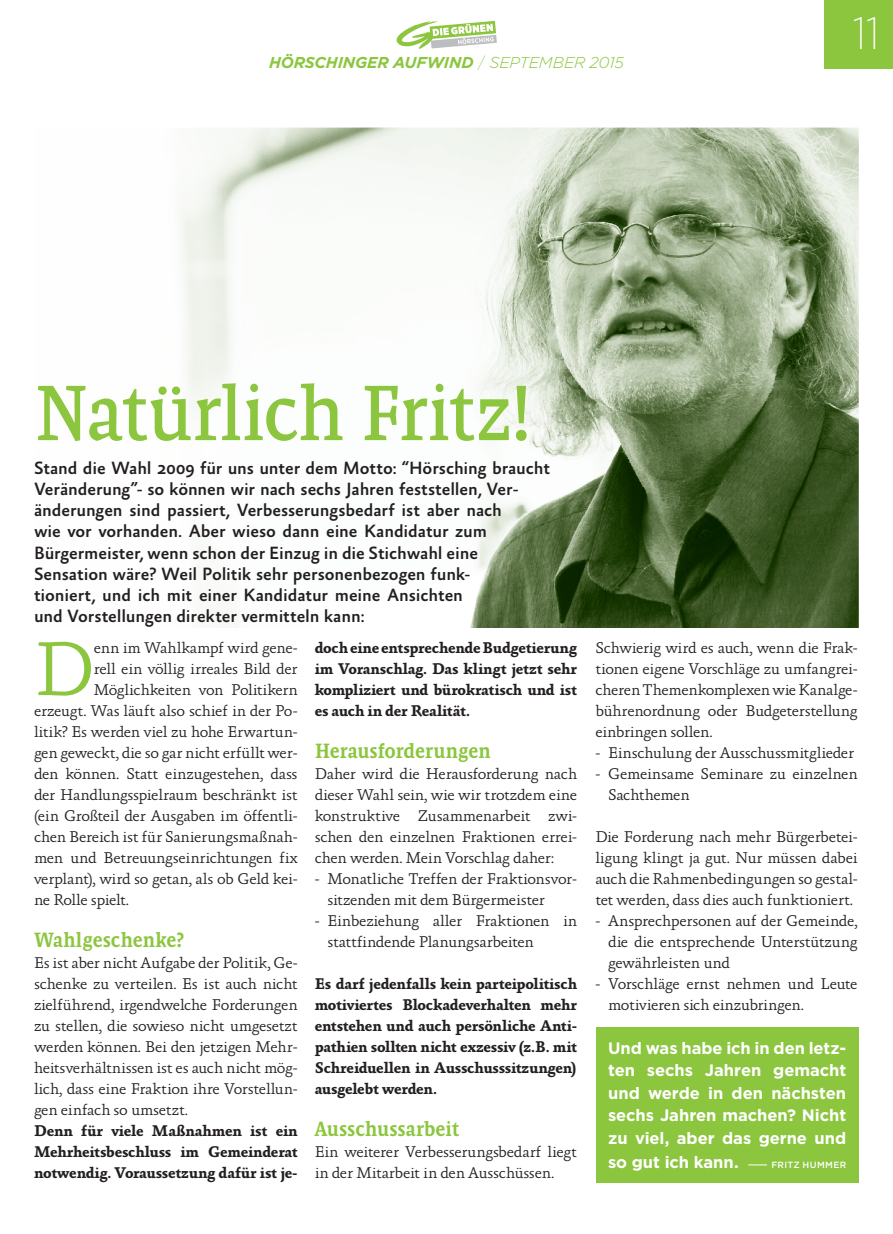
<style>
.page{position:relative;width:893px;height:1234px;background:#fff}
.page>*{position:absolute;margin:0;border:0;box-sizing:border-box;transform-origin:0 0}
.t1{font:79.5px "Absara Head OT";letter-spacing:-.02em;color:#8bc63e}
.t2{font:300 77.4px "Absara";color:#8bc63e}
.t3{font:200 45px "Gotham";color:#fff}
.t4{font:500 21px "Absara Head OT";letter-spacing:-.005em;color:#8bc63e}
.t5{font:500 18px/21px "Absara Sans";letter-spacing:-.005em;color:#231f20}
.t6{font:700 16.5px/22.5px "Gotham";letter-spacing:-.005em;color:#fff;text-align:justify}
.t7{font:300 15.75px/21px "Absara";letter-spacing:-.02em;color:#231f20;text-align:justify}
.t8{font:700 15.75px/21px "Absara TF";letter-spacing:-.015em;color:#231f20;text-align:justify}
.t9{font:italic 700 15.75px "Gotham";letter-spacing:-.01em;color:#8bc63e}
.t10{font:500 9px "Gotham";letter-spacing:.04em;color:#fff}
.s1{font-weight:200;font-style:normal}
.s2{font-weight:300}
</style>
<div class="page">
<img style="left:180px;top:128px;width:678px;height:499px">
<div style="left:596px;top:1026px;width:262px;height:155px;background:#8bc63e"></div>
<svg style="left:748px;top:1164px;width:19px;height:1px"></svg>
<svg style="left:396px;top:21px;width:101px;height:28px"></svg>
<div style="left:825px;top:0;width:68px;height:68px;background:#8bc63e"></div>
<p class="t9" style="left:269px;top:53px;width:356px">HÖRSCHINGER AUFWIND <span class="s1">/</span> <span class="s2">SEPTEMBER 2015</span></p>
<h3 class="t3" style="left:852px;top:9px;width:29px">11</h3>
<h1 class="t1" style="left:34px;top:365px;width:499px">Natürlich Fritz!</h1>
<p class="t5" style="left:34px;top:458px;width:518px">Stand die Wahl 2009 für uns unter dem Motto: “Hörsching braucht Veränderung”- so können wir nach sechs Jahren feststellen, Ver&shy;änderungen sind passiert, Verbesserungsbedarf ist aber nach<br>wie vor vorhanden. Aber wieso dann eine Kandidatur zum Bürgermeister, wenn schon der Einzug in die Stichwahl eine Sensation wäre? Weil Politik sehr personenbezogen funk-<br>tioniert, und ich mit einer Kandidatur meine Ansichten<br>und Vorstellungen direkter vermitteln kann:</p>
<h2 class="t2" style="left:34px;top:624px;width:63px">D</h2>
<p class="t7" style="left:94px;top:637px;width:205px">enn im Wahlkampf wird gene-</p>
<p class="t8" style="left:315px;top:637px;width:264px">doch eine entsprechende Budgetierung im Voranschlag. Das klingt jetzt sehr kompliziert und bürokratisch und ist es auch in der Realität.</p>
<h3 class="t4" style="left:315px;top:738px;width:178px">Herausforderungen</h3>
<p class="t7" style="left:315px;top:763px;width:264px">Daher wird die Herausforderung nach dieser Wahl sein, wie wir trotzdem eine konstruktive Zusammenarbeit zwi&shy;schen den einzelnen Fraktionen errei&shy;chen werden. Mein Vorschlag daher:</p>
<p class="t7" style="left:327px;top:868px;width:251px;text-indent:-13px">- Monatliche Treffen der Fraktionsvor&shy;sitzenden mit dem Bürgermeister</p>
<p class="t7" style="left:327px;top:910px;width:251px;text-indent:-13px">- Einbeziehung aller Fraktionen in stattfindende Planungsarbeiten</p>
<p class="t8" style="left:315px;top:973px;width:264px">Es darf jedenfalls kein parteipolitisch motiviertes Blockadeverhalten mehr entstehen und auch persönliche Anti&shy;pathien sollten nicht exzessiv (z.B. mit Schreiduellen in Ausschusssitzungen) ausgelebt werden.</p>
<h3 class="t4" style="left:315px;top:1116px;width:146px">Ausschussarbeit</h3>
<p class="t7" style="left:315px;top:1141px;width:264px">Ein weiterer Verbesserungsbedarf liegt in der Mitarbeit in den Ausschüssen.</p>
<p class="t7" style="left:94px;top:658px;width:205px">rell ein völlig irreales Bild der</p>
<p class="t7" style="left:94px;top:679px;width:205px">Möglichkeiten von Politikern</p>
<p class="t7" style="left:34px;top:700px;width:265px">erzeugt. Was läuft also schief in der Po-</p>
<p class="t7" style="left:34px;top:721px;width:265px">litik? Es werden viel zu hohe Erwartun-</p>
<p class="t7" style="left:34px;top:742px;width:265px">gen geweckt, die so gar nicht erfüllt wer-</p>
<p class="t7" style="left:34px;top:763px;width:265px">den können. Statt einzugestehen, dass</p>
<p class="t7" style="left:34px;top:784px;width:265px">der Handlungsspielraum beschränkt ist</p>
<p class="t7" style="left:34px;top:805px;width:265px">(ein Großteil der Ausgaben im öffentli-</p>
<p class="t7" style="left:34px;top:826px;width:265px">chen Bereich ist für Sanierungsmaßnah-</p>
<p class="t7" style="left:34px;top:847px;width:265px">men und Betreuungseinrichtungen fix</p>
<p class="t7" style="left:34px;top:868px;width:265px">verplant), wird so getan, als ob Geld kei-</p>
<p class="t7" style="left:34px;top:889px;width:97px">ne Rolle spielt.</p>
<h3 class="t4" style="left:34px;top:927px;width:152px">Wahlgeschenke?</h3>
<p class="t7" style="left:34px;top:952px;width:265px">Es ist aber nicht Aufgabe der Politik, Ge&shy;schenke zu verteilen. Es ist auch nicht zielführend, irgendwelche Forderungen zu stellen, die sowieso nicht umgesetzt werden können. Bei den jetzigen Mehr&shy;heitsverhältnissen ist es auch nicht mög&shy;lich, dass eine Fraktion ihre Vorstellun&shy;gen einfach so umsetzt.</p>
<p class="t8" style="left:34px;top:1120px;width:265px">Denn für viele Maßnahmen ist ein Mehrheitsbeschluss im Gemeinderat notwendig. Voraussetzung dafür ist je-</p>
<p class="t7" style="left:595px;top:637px;width:264px">Schwierig wird es auch, wenn die Frak&shy;tionen eigene Vorschläge zu umfangrei&shy;cheren Themenkomplexen wie Kanalge&shy;bührenordnung oder Budgeterstellung einbringen sollen.</p>
<p class="t7" style="left:595px;top:742px;width:260px">- Einschulung der Ausschussmitglieder</p>
<p class="t7" style="left:608px;top:763px;width:251px;text-indent:-13px">- Gemeinsame Seminare zu einzelnen<br>Sachthemen</p>
<p class="t7" style="left:595px;top:826px;width:264px">Die Forderung nach mehr Bürgerbetei&shy;ligung klingt ja gut. Nur müssen dabei auch die Rahmenbedingungen so gestal&shy;tet werden, dass dies auch funktioniert.</p>
<p class="t7" style="left:608px;top:910px;width:251px;text-indent:-13px">- Ansprechpersonen auf der Gemeinde, die die entsprechende Unterstützung gewährleisten und</p>
<p class="t7" style="left:608px;top:973px;width:251px;text-indent:-13px">- Vorschläge ernst nehmen und Leute motivieren sich einzubringen.</p>
<p class="t6" style="left:608px;top:1036px;width:240px">Und was habe ich in den letz&shy;ten sechs Jahren gemacht und werde in den nächsten sechs Jahren machen? Nicht zu viel, aber das gerne und</p>
<p class="t6" style="left:608px;top:1150px;width:132px">so gut ich kann.</p>
<p class="t10" style="left:771px;top:1159px;width:76px">FRITZ HUMMER</p>
</div>
